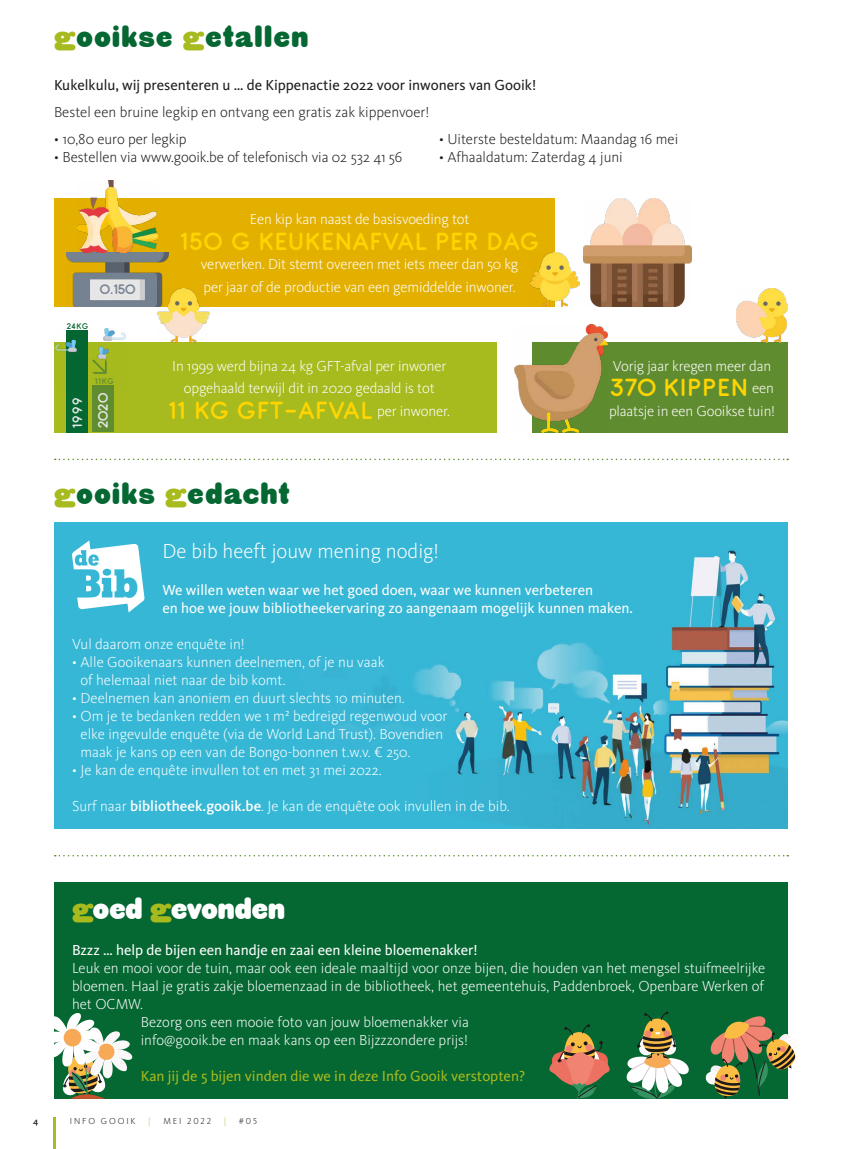
<style>
.page{position:relative;width:842px;height:1149px;background:#fff}
.page>*{position:absolute;margin:0;border:0;box-sizing:border-box;transform-origin:0 0}
.t1{font:30px "HWT Gothic Round";letter-spacing:.05em;color:#056732}
.t2{font:30px "HWT Gothic Round";letter-spacing:-.005em;color:#fff}
.t3{font:600 27px "Antipasto Pro";letter-spacing:.05em;color:#ffd501}
.t4{font:300 21px "Kievit OT";color:#fff}
.t5{font:300 15px/18px "Kievit OT";color:#fff}
.t6{font:300 15px "Kievit OT";color:#1d1d1b}
.t7{font:15px/18px "Kievit OT";color:#fff}
.t8{font:15px "Kievit OT";color:#1d1d1b}
.t9{font:15px "Kievit OT";color:#a7ba1e}
.t10{font:600 15px/25.5px "Antipasto Pro";letter-spacing:.05em;color:#e7e6e6}
.t11{font:600 15px "Antipasto Pro";color:#758190}
.t12{font:300 9px "Kievit OT";letter-spacing:.21em;color:#1d1d1b}
.t13{font:600 9px "Antipasto Pro";color:#056732}
.t14{font:600 9px "Antipasto Pro";color:#608c30}
.t15{font:300 9px "Kievit OT";color:#a7ba1e}
.t16{font:500 9px "Kievit OT";color:#1d1d1b}
.s1{color:#a7ba1e}
.s2{font-family:"Kievit OT";font-weight:300;font-size:15px;color:#fff}
.s3{font-weight:500}
</style>
<div class="page">
<svg style="left:55px;top:855px;width:733px;height:1px"></svg>
<svg style="left:55px;top:458px;width:733px;height:2px"></svg>
<div style="left:54px;top:882px;width:734px;height:216px;background:#056732"></div>
<div style="left:54px;top:198px;width:501px;height:108px;background:#e3b000"></div>
<div style="left:54px;top:342px;width:442px;height:90px;background:#a7ba1e"></div>
<img style="left:67px;top:252px;width:101px;height:54px">
<img style="left:78px;top:180px;width:80px;height:72px">
<div style="left:67px;top:330px;width:21px;height:102px;background:#056732"></div>
<div style="left:92px;top:385px;width:22px;height:47px;background:#608c30"></div>
<img style="left:55px;top:328px;width:70px;height:61px">
<img style="left:530px;top:252px;width:49px;height:54px">
<img style="left:157px;top:288px;width:52px;height:54px">
<img style="left:583px;top:198px;width:108px;height:108px">
<div style="left:532px;top:342px;width:256px;height:90px;background:#608c30"></div>
<img style="left:514px;top:324px;width:93px;height:108px">
<img style="left:737px;top:288px;width:51px;height:54px">
<img style="left:54px;top:522px;width:734px;height:306px">
<svg style="left:72px;top:540px;width:73px;height:72px"></svg>
<svg style="left:54px;top:1013px;width:78px;height:85px"></svg>
<svg style="left:549px;top:1024px;width:61px;height:74px"></svg>
<svg style="left:627px;top:1011px;width:62px;height:87px"></svg>
<svg style="left:706px;top:1016px;width:91px;height:82px"></svg>
<hr style="left:53px;top:1116px;width:2px;height:32px;background:#a7ba1e">
<h1 class="t1" style="left:54px;top:19px;width:256px"><span class="s1">g</span>ooikse <span class="s1">g</span>etallen</h1>
<p class="t8" style="left:54px;top:76px;width:484px">Kukelkulu, wij presenteren u … de Kippenactie 2022 voor inwoners van Gooik!</p>
<p class="t6" style="left:54px;top:103px;width:377px">Bestel een bruine legkip en ontvang een gratis zak kippenvoer!</p>
<p class="t6" style="left:54px;top:130px;width:134px">• 10,80 euro per legkip</p>
<p class="t6" style="left:54px;top:148px;width:350px">• Bestellen via www.gooik.be of telefonisch via 02 532 41 56</p>
<p class="t6" style="left:439px;top:130px;width:241px">• Uiterste besteldatum: Maandag 16 mei</p>
<p class="t6" style="left:439px;top:148px;width:185px">• Afhaaldatum: Zaterdag 4 juni</p>
<p class="t13" style="left:67px;top:321px;width:23px">24KG</p>
<p class="t11" style="left:100px;top:280px;width:38px">0.150</p>
<p class="t14" style="left:95px;top:376px;width:20px">11KG</p>
<p class="t10" style="left:65px;top:428px;width:37px;rotate:-90deg">1999<br>2020</p>
<p class="t5" style="left:250px;top:210px;width:221px">Een kip kan naast de basisvoeding tot</p>
<h2 class="t3" style="left:181px;top:225px;width:360px">150 G KEUKENAFVAL PER DAG</h2>
<p class="t5" style="left:201px;top:253px;width:319px;line-height:22.5px">verwerken. Dit stemt overeen met iets meer dan 50 kg per jaar of de productie van een gemiddelde inwoner.</p>
<p class="t5" style="left:172px;top:354px;width:276px;line-height:22.5px;text-align:center">In 1999 werd bijna 24 kg GFT-afval per inwoner opgehaald terwijl dit in 2020 gedaald is tot</p>
<h2 class="t3" style="left:169px;top:394px;width:283px">11 KG GFT-AFVAL <span class="s2">per inwoner.</span></h2>
<h1 class="t1" style="left:54px;top:477px;width:237px"><span class="s1">g</span>ooiks <span class="s1">g</span>edacht</h1>
<p class="t5" style="left:613px;top:356px;width:160px">Vorig jaar kregen meer dan</p>
<h2 class="t3" style="left:610px;top:372px;width:165px">370 KIPPEN <span class="s2">een</span></h2>
<p class="t5" style="left:609px;top:401px;width:168px">plaatsje in een Gooikse tuin!</p>
<h3 class="t4" style="left:162px;top:538px;width:278px">De bib heeft jouw mening nodig!</h3>
<p class="t7" style="left:162px;top:580px;width:472px">We willen weten waar we het goed doen, waar we kunnen verbeteren<br>en hoe we jouw bibliotheekervaring zo aangenaam mogelijk kunnen maken.</p>
<p class="t5" style="left:72px;top:634px;width:174px">Vul daarom onze enquête in!</p>
<p class="t5" style="left:81px;top:652px;width:305px;text-indent:-9px">• Alle Gooikenaars kunnen deelnemen, of je nu vaak of helemaal niet naar de bib komt.</p>
<p class="t5" style="left:72px;top:688px;width:334px">• Deelnemen kan anoniem en duurt slechts 10 minuten.</p>
<p class="t5" style="left:81px;top:706px;width:368px;text-indent:-9px">• Om je te bedanken redden we 1 m² bedreigd regenwoud voor elke ingevulde enquête (via de World Land Trust). Bovendien maak je kans op een van de Bongo-bonnen t.w.v. € 250.</p>
<p class="t5" style="left:72px;top:760px;width:311px">• Je kan de enquête invullen tot en met 31 mei 2022.</p>
<p class="t5" style="left:72px;top:796px;width:439px">Surf naar <span class="s3">bibliotheek.gooik.be</span>. Je kan de enquête ook invullen in de bib.</p>
<h1 class="t2" style="left:72px;top:891px;width:214px"><span class="s1">g</span>oed <span class="s1">g</span>evonden</h1>
<p class="t7" style="left:72px;top:940px;width:407px">Bzzz … help de bijen een handje en zaai een kleine bloemenakker!</p>
<p class="t5" style="left:72px;top:958px;width:695px">Leuk en mooi voor de tuin, maar ook een ideale maaltijd voor onze bijen, die houden van het mengsel stuifmeelrijke</p>
<p class="t5" style="left:72px;top:976px;width:693px">bloemen. Haal je gratis zakje bloemenzaad in de bibliotheek, het gemeentehuis, Paddenbroek, Openbare Werken of</p>
<p class="t5" style="left:72px;top:994px;width:72px">het OCMW.</p>
<p class="t5" style="left:141px;top:1012px;width:330px">Bezorg ons een mooie foto van jouw bloemenakker via</p>
<p class="t5" style="left:141px;top:1030px;width:329px">info@gooik.be en maak kans op een Bijzzzondere prijs!</p>
<p class="t9" style="left:141px;top:1066px;width:386px">Kan jij de 5 bijen vinden die we in deze Info Gooik verstopten?</p>
<p class="t16" style="left:33px;top:1114px;width:7px">4</p>
<p class="t12" style="left:70px;top:1114px;width:67px">INFO GOOIK</p>
<p class="t15" style="left:148px;top:1114px;width:4px">|</p>
<p class="t12" style="left:163px;top:1114px;width:49px">MEI 2022</p>
<p class="t15" style="left:224px;top:1114px;width:4px">|</p>
<p class="t12" style="left:239px;top:1114px;width:19px">#05</p>
</div>
